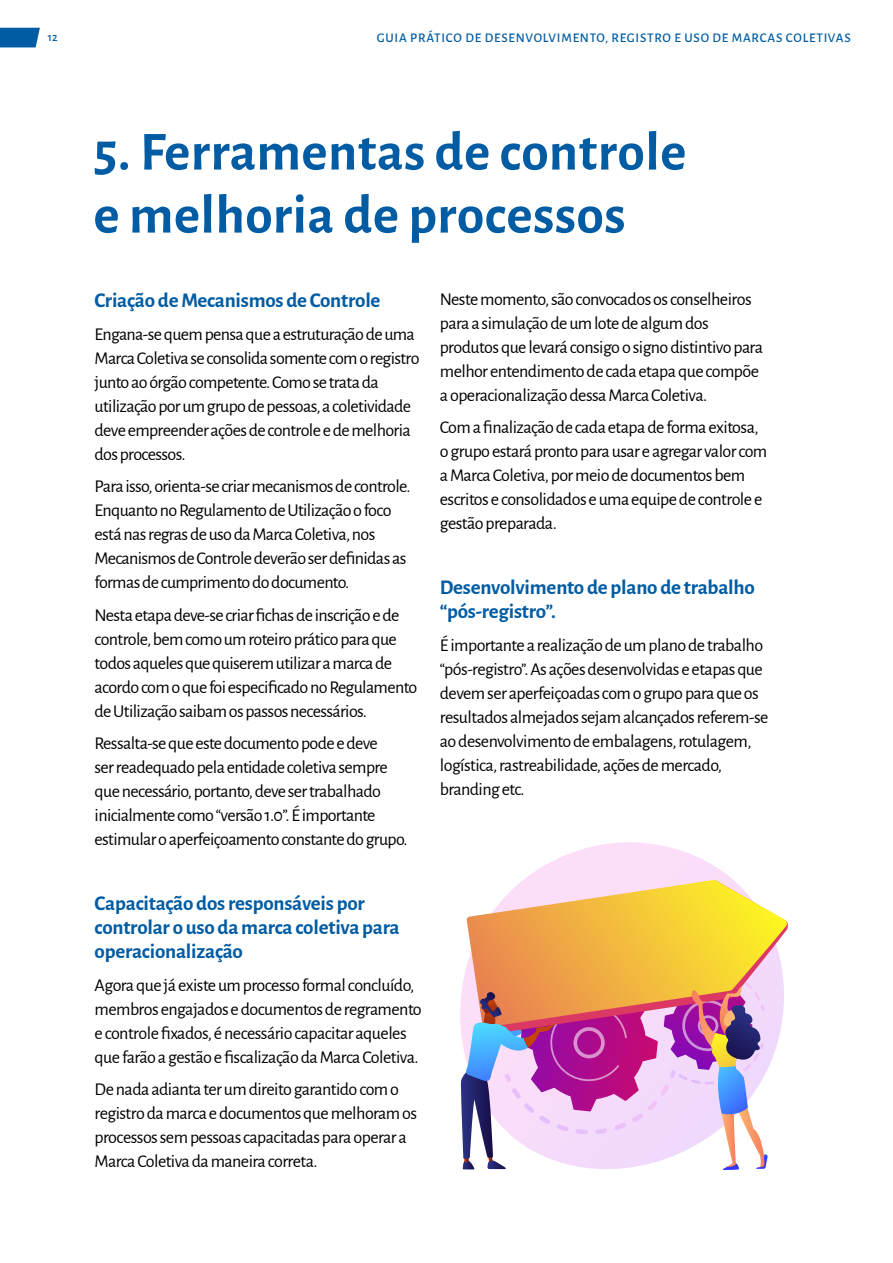
<style>
.page{position:relative;width:893px;height:1263px;background:#fff}
.page>*{position:absolute;margin:0;border:0;box-sizing:border-box;transform-origin:0 0}
.t1{font:700 55.2px/63px "Alegreya Sans";letter-spacing:.01em;color:#025ca3}
.t2{font:700 21px/24px "Alegreya Sans";letter-spacing:-.01em;color:#025ca3}
.t3{font:18px/24px "Alegreya Sans";letter-spacing:-.035em;color:#000}
.t4{font:500 13.2px "Alegreya Sans";letter-spacing:.06em;color:#025ca3}
.t5{font:500 12px "Alegreya Sans";color:#025ca3}
</style>
<div class="page">
<svg style="left:0;top:28px;width:40px;height:19px"></svg>
<svg style="left:524px;top:842px;width:256px;height:226px"></svg>
<svg style="left:466px;top:880px;width:322px;height:148px;background:#f6cf78"></svg>
<svg style="left:460px;top:952px;width:308px;height:218px;background:#d49fb0"></svg>
<p class="t5" style="left:48px;top:28px;width:11px">12</p>
<p class="t4" style="left:377px;top:28px;width:476px">GUIA PRÁTICO DE DESENVOLVIMENTO, REGISTRO E USO DE MARCAS COLETIVAS</p>
<h1 class="t1" style="left:94px;top:116px;width:594px">5. Ferramentas de controle e melhoria de processos</h1>
<p class="t2" style="left:95px;top:287px;width:287px">Criação de Mecanismos de Controle</p>
<p class="t3" style="left:95px;top:321px;width:327px">Engana-se quem pensa que a estruturação de uma Marca Coletiva se consolida somente com o registro junto ao órgão competente. Como se trata da utilização por um grupo de pessoas, a coletividade deve empreender ações de controle e de melhoria dos processos.</p>
<p class="t3" style="left:95px;top:473px;width:317px">Para isso, orienta-se criar mecanismos de controle.<br>Enquanto no Regulamento de Utilização o foco está nas regras de uso da Marca Coletiva, nos Mecanismos de Controle deverão ser definidas as formas de cumprimento do documento.</p>
<p class="t3" style="left:95px;top:602px;width:324px">Nesta etapa deve-se criar fichas de inscrição e de controle, bem como um roteiro prático para que todos aqueles que quiserem utilizar a marca de acordo com o que foi especificado no Regulamento de Utilização saibam os passos necessários.</p>
<p class="t3" style="left:95px;top:730px;width:315px">Ressalta-se que este documento pode e deve<br>ser readequado pela entidade coletiva sempre que necessário, portanto, deve ser trabalhado inicialmente como “versão 1.0”. É importante estimular o aperfeiçoamento constante do grupo.</p>
<p class="t2" style="left:95px;top:890px;width:307px">Capacitação dos responsáveis por controlar o uso da marca coletiva para operacionalização</p>
<p class="t3" style="left:95px;top:972px;width:329px">Agora que já existe um processo formal concluído, membros engajados e documentos de regramento e controle fixados, é necessário capacitar aqueles que farão a gestão e fiscalização da Marca Coletiva.</p>
<p class="t3" style="left:95px;top:1076px;width:324px">De nada adianta ter um direito garantido com o registro da marca e documentos que melhoram os processos sem pessoas capacitadas para operar a Marca Coletiva da maneira correta.</p>
<p class="t3" style="left:440px;top:286px;width:325px">Neste momento, são convocados os conselheiros para a simulação de um lote de algum dos produtos que levará consigo o signo distintivo para melhor entendimento de cada etapa que compõe a operacionalização dessa Marca Coletiva.</p>
<p class="t3" style="left:440px;top:414px;width:329px">Com a finalização de cada etapa de forma exitosa, o grupo estará pronto para usar e agregar valor com a Marca Coletiva, por meio de documentos bem escritos e consolidados e uma equipe de controle e gestão preparada.</p>
<p class="t2" style="left:440px;top:574px;width:317px">Desenvolvimento de plano de trabalho “pós-registro”.</p>
<p class="t3" style="left:440px;top:632px;width:330px">É importante a realização de um plano de trabalho “pós-registro”. As ações desenvolvidas e etapas que devem ser aperfeiçoadas com o grupo para que os resultados almejados sejam alcançados referem-se ao desenvolvimento de embalagens, rotulagem, logística, rastreabilidade, ações de mercado, branding etc.</p>
</div>
